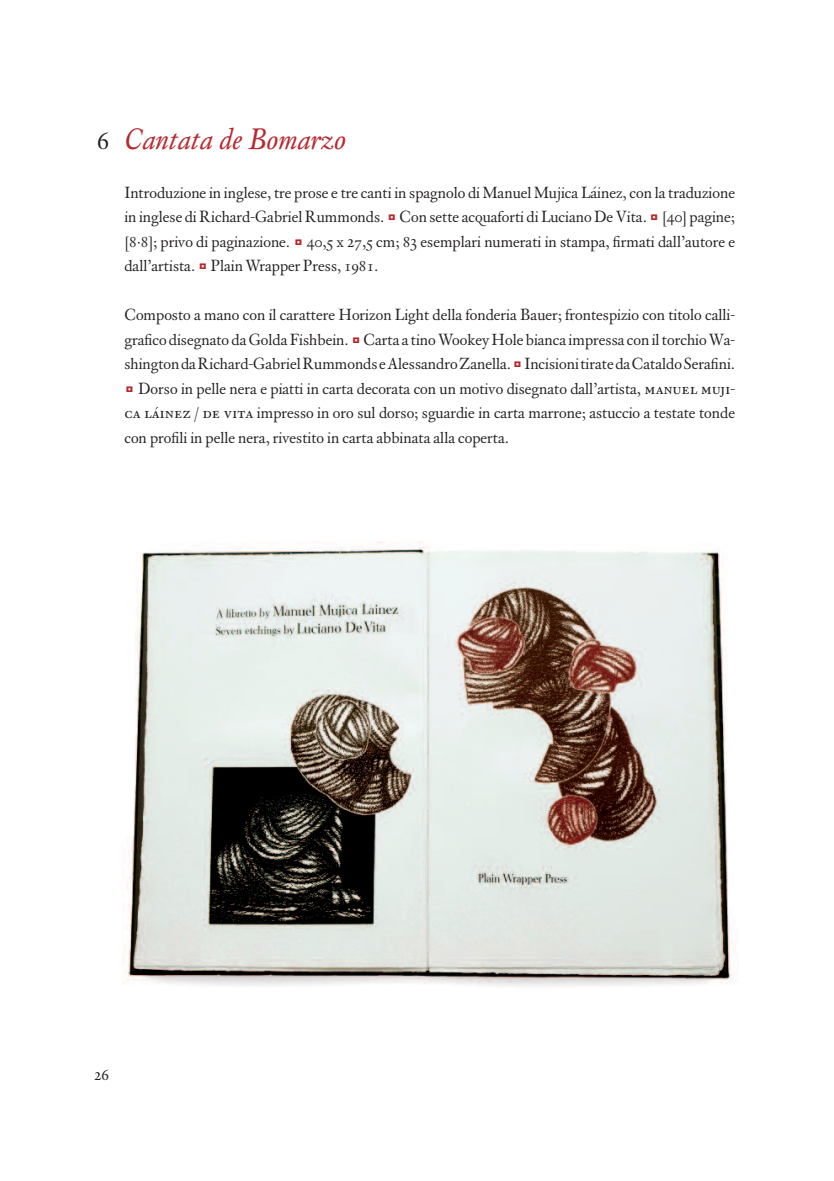
<style>
.page{position:relative;width:834px;height:1181px;background:#fff}
.page>*{position:absolute;margin:0;border:0;box-sizing:border-box;transform-origin:0 0}
.t1{font:italic 31.5px "Custo AZ";color:#b7282e}
.t2{font:28px "Custo AZ";color:#231f20}
.t3{font:17.5px/24.5px "Custo AZ";color:#231f20;text-align:justify}
.s1{font-family:"Quadrato";font-size:21px;color:#b7282e}
.s2{font-family:"Custo AZ Caps"}
</style>
<div class="page">
<img style="left:121px;top:541px;width:611px;height:445px">
<h2 class="t2" style="left:97px;top:122px;width:14px">6</h2>
<h1 class="t1" style="left:124px;top:119px;width:223px">Cantata de Bomarzo</h1>
<p class="t3" style="left:124px;top:179px;width:612px">Introduzione in inglese, tre prose e tre canti in spagnolo di Manuel Mujica Láinez,con la traduzione in inglese diRichard-GabrielRummonds.<span class="s1">*</span>Con setteacquaforti di LucianoDeVita.<span class="s1">*</span>[40] pagine; [8·8]; privo di paginazione. <span class="s1">*</span> 40,5 x 27,5 cm; 83 esemplari numerati in stampa, firmati dall’autore e dall’artista.<span class="s1">*</span> PlainWrapper Press, 1981.</p>
<p class="t3" style="left:124px;top:302px;width:612px">Composto a mano con il carattere Horizon Light della fonderia Bauer; frontespizio con titolo calli&shy;grafico disegnato daGoldaFishbein.<span class="s1">*</span>CartaatinoWookeyHole biancaimpressacon iltorchioWa&shy;shingtondaRichard-GabrielRummondseAlessandroZanella.<span class="s1">*</span>IncisionitiratedaCataldoSerafini. <span class="s1">*</span> Dorso in pelle nera e piatti in carta decorata con un motivo disegnato dall’artista, <span class="s2">manuel muji&shy;ca láinez / de vita</span> impresso in oro sul dorso; sguardie in carta marrone; astuccio a testate tonde con profili in pelle nera, rivestito in carta abbinata alla coperta.</p>
<p class="t3" style="left:94px;top:1061px;width:17px">26</p>
</div>
